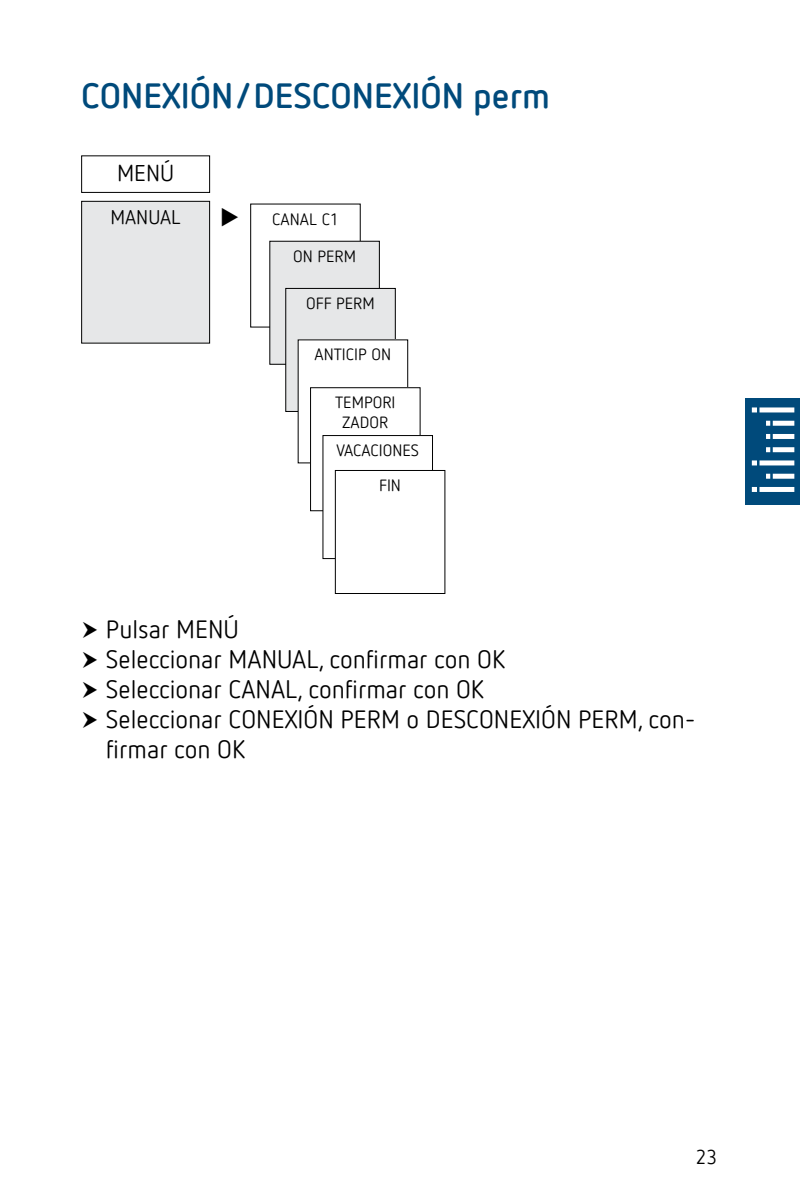
<style>
.page{position:relative;width:800px;height:1200px;background:#fff}
.page>*{position:absolute;margin:0;border:0;box-sizing:border-box;transform-origin:0 0}
.t1{font:700 35px "Netto Offc Pro";color:#004a7b}
.t2{font:25px/30px "Netto Offc Pro";color:#000}
.t3{font:22.75px "Netto Offc Pro";color:#000}
.t4{font:20px "Netto Offc Pro";color:#000}
.t5{font:19.5px "Netto Offc Pro";color:#000}
.t6{font:16.25px/19.5px "Netto Offc Pro";color:#000;text-align:center}
.t7{font:16.25px "Theben Netto Offc Pro";color:#000}
</style>
<div class="page">
<div style="left:745px;top:398px;width:55px;height:106px;background:#004a7b"></div>
<div style="left:752px;top:407px;width:42px;height:5px;background:#fff"></div>
<div style="left:766px;top:421px;width:28px;height:5px;background:#fff"></div>
<div style="left:766px;top:434px;width:28px;height:5px;background:#fff"></div>
<div style="left:766px;top:447px;width:28px;height:5px;background:#fff"></div>
<div style="left:766px;top:474px;width:28px;height:5px;background:#fff"></div>
<div style="left:752px;top:460px;width:42px;height:5px;background:#fff"></div>
<div style="left:752px;top:487px;width:42px;height:5px;background:#fff"></div>
<hr style="left:757px;top:406px;width:3px;height:92px;background:#004a7b">
<hr style="left:770px;top:419px;width:3px;height:36px;background:#004a7b">
<hr style="left:770px;top:470px;width:3px;height:14px;background:#004a7b">
<div style="left:82px;top:201px;width:128px;height:142px;background:#e6e7e8"></div>
<div style="left:81px;top:201px;width:129px;height:143px;border:1px solid #000"></div>
<div style="left:81px;top:155px;width:129px;height:38px;border:1px solid #000"></div>
<div style="left:250px;top:204px;width:111px;height:124px;border:1px solid #000"></div>
<div style="left:270px;top:241px;width:109px;height:123px;background:#e6e7e8"></div>
<div style="left:269px;top:241px;width:111px;height:124px;border:1px solid #000"></div>
<div style="left:286px;top:288px;width:109px;height:123px;background:#e6e7e8"></div>
<div style="left:285px;top:288px;width:111px;height:124px;border:1px solid #000"></div>
<div style="left:298px;top:340px;width:110px;height:123px;background:#fff"></div>
<div style="left:310px;top:387px;width:111px;height:124px;border:1px solid #000"></div>
<div style="left:323px;top:436px;width:110px;height:123px;background:#fff"></div>
<div style="left:322px;top:435px;width:111px;height:124px;border:1px solid #000"></div>
<div style="left:335px;top:470px;width:110px;height:124px;background:#fff"></div>
<div style="left:335px;top:470px;width:110px;height:124px;border:1px solid #000"></div>
<h1 class="t1" style="left:81px;top:73px;width:471px">CONEXIÓN/DESCONEXIÓN perm</h1>
<p class="t3" style="left:117px;top:159px;width:59px">MENÚ</p>
<p class="t5" style="left:110px;top:205px;width:72px">MANUAL</p>
<p class="t6" style="left:220px;top:209px;width:120px">◆ CANAL C1</p>
<p class="t7" style="left:293px;top:246px;width:65px">ON PERM</p>
<p class="t7" style="left:306px;top:293px;width:70px">OFF PERM</p>
<p class="t7" style="left:315px;top:344px;width:78px">ANTICIP ON</p>
<p class="t6" style="left:335px;top:392px;width:62px">TEMPORI<br>ZADOR</p>
<p class="t6" style="left:379px;top:432px;width:41px;line-height:35px;text-align:left;text-indent:-43px">VACACIONES<br>FIN</p>
<p class="t2" style="left:106px;top:614px;width:591px">Pulsar MENÚ<br>Seleccionar MANUAL, confirmar con OK<br>Seleccionar CANAL, confirmar con OK<br>Seleccionar CONEXIÓN PERM o DESCONEXIÓN PERM, con&shy;firmar con OK</p>
<p class="t4" style="left:696px;top:1144px;width:23px">23</p>
</div>
